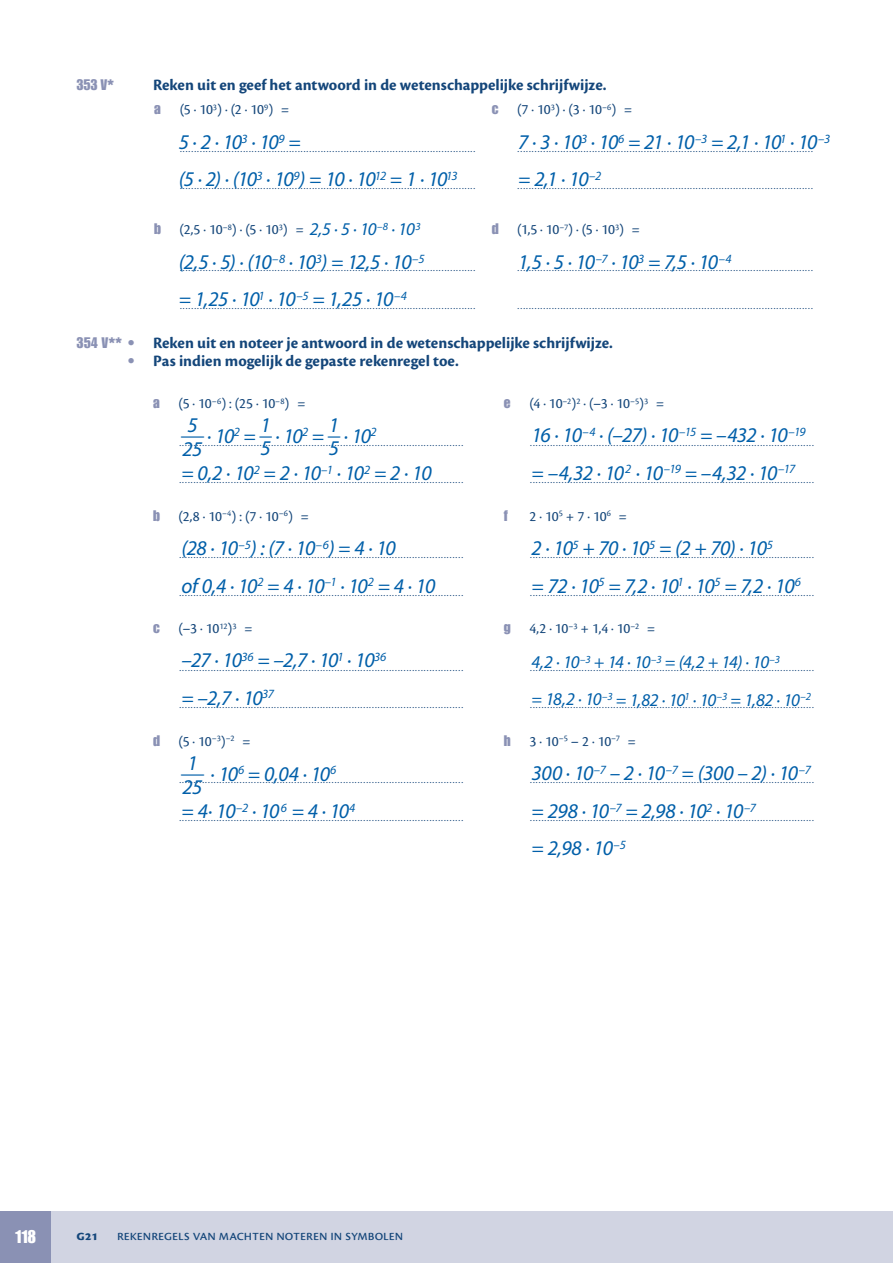
<style>
.page{position:relative;width:893px;height:1263px;background:#fff}
.page>*{position:absolute;margin:0;border:0;box-sizing:border-box;transform-origin:0 0}
.t1{font:italic 21px/37.5px "Myriad Pro";letter-spacing:-.06em;color:#015fa9}
.t2{font:italic 21px/37.5px "Myriad Pro";letter-spacing:-.025em;color:#015fa9}
.t3{font:italic 18px/37.5px "Myriad Pro";letter-spacing:-.06em;color:#015fa9}
.t4{font:18px "Impact LT Std";color:#fff}
.t5{font:17.85px "Tahoma";color:#015fa9;scale:2.3 1}
.t6{font:700 16.5px "Cronos Pro";color:#14467a}
.t7{font:15px "Cronos Pro";letter-spacing:-.005em;color:#14467a}
.t8{font:15px "Impact LT Std";color:#8a91b4}
.t9{font:10.5px "Cronos Pro";color:#14467a}
.s1{font-family:"Impact LT Std";color:#8a91b4}
.s2{font-family:"Impact LT Std";font-weight:400;font-size:15px;color:#8a91b4}
.s3{font-weight:700}
</style>
<div class="page">
<div style="left:0;top:1212px;width:892px;height:51px;background:#d1d4e2"></div>
<div style="left:0;top:1212px;width:51px;height:51px;background:#8a91b4"></div>
<h3 class="t8" style="left:77px;top:79px;width:39px">353 V*</h3>
<h3 class="t6" style="left:153px;top:78px;width:455px">Reken uit en geef het antwoord in de wetenschappelijke schrijfwijze.</h3>
<h3 class="t8" style="left:154px;top:103px;width:8px">a</h3>
<h3 class="t7" style="left:180px;top:103px;width:111px">(5 · 10 <sup>3</sup> ) · (2 · 10 <sup>9</sup> ) =</h3>
<p class="t9" style="left:180px;top:144px;width:297px">.......................................................................................................</p>
<p class="t9" style="left:180px;top:182px;width:297px">.......................................................................................................</p>
<h3 class="t7" style="left:154px;top:223px;width:151px"><span class="s1">b</span> (2,5 · 10 <sup>–8</sup> ) · (5 · 10 <sup>3</sup> ) =</h3>
<p class="t9" style="left:180px;top:264px;width:297px">.......................................................................................................</p>
<p class="t9" style="left:180px;top:301px;width:297px">.......................................................................................................</p>
<h1 class="t1" style="left:179px;top:124px;width:280px">5 · 2 · 10<sup>3</sup> · 10<sup>9</sup> =<br>(5 · 2) · (10<sup>3</sup> · 10<sup>9</sup>) = 10 · 10<sup>12</sup> = 1 · 10<sup>13</sup></h1>
<h2 class="t3" style="left:310px;top:211px;width:112px">2,5 · 5 · 10<sup>–8</sup> · 10<sup>3</sup></h2>
<h1 class="t1" style="left:179px;top:244px;width:247px">(2,5 · 5) · (10<sup>–8</sup> · 10<sup>3</sup>) = 12,5 · 10<sup>–5 </sup>= 1,25 · 10<sup>1</sup> · 10<sup>–5</sup> = 1,25 · 10<sup>–4</sup></h1>
<h3 class="t8" style="left:491px;top:103px;width:8px">c</h3>
<h3 class="t7" style="left:517px;top:103px;width:117px">(7 · 10 <sup>3</sup> ) · (3 · 10 <sup>–6</sup> ) =</h3>
<p class="t9" style="left:517px;top:144px;width:297px">.......................................................................................................</p>
<p class="t9" style="left:517px;top:182px;width:297px">.......................................................................................................</p>
<h3 class="t7" style="left:491px;top:223px;width:150px"><span class="s1">d</span> (1,5 · 10 <sup>–7</sup> ) · (5 · 10 <sup>3</sup> ) =</h3>
<p class="t9" style="left:517px;top:264px;width:297px">.......................................................................................................</p>
<p class="t9" style="left:517px;top:301px;width:297px">.......................................................................................................</p>
<h1 class="t1" style="left:518px;top:124px;width:314px">7 · 3 · 10<sup>3</sup> · 10<sup>6</sup> = 21 · 10<sup>–3</sup> = 2,1 · 10<sup>1</sup> · 10<sup>–3 </sup>= 2,1 · 10<sup>–2</sup></h1>
<h1 class="t1" style="left:518px;top:244px;width:215px">1,5 · 5 · 10<sup>–7</sup> · 10<sup>3</sup> = 7,5 · 10<sup>–4</sup></h1>
<h3 class="t6" style="left:77px;top:336px;width:538px"><span class="s2">354 V** •</span> Reken uit en noteer je antwoord in de wetenschappelijke schrijfwijze.</h3>
<h3 class="t6" style="left:128px;top:354px;width:333px"><span class="s2">•</span> Pas indien mogelijk de gepaste rekenregel toe.</h3>
<h3 class="t8" style="left:153px;top:398px;width:8px">a</h3>
<h3 class="t7" style="left:179px;top:398px;width:128px">(5 · 10 <sup>–6</sup> ) : (25 · 10 <sup>–8</sup> ) =</h3>
<p class="t9" style="left:179px;top:438px;width:285px">...................................................................................................</p>
<p class="t9" style="left:179px;top:476px;width:285px">...................................................................................................</p>
<h3 class="t7" style="left:153px;top:510px;width:157px"><span class="s1">b</span> (2,8 · 10 <sup>–4</sup> ) : (7 · 10 <sup>–6</sup> ) =</h3>
<p class="t9" style="left:179px;top:551px;width:285px">...................................................................................................</p>
<p class="t9" style="left:179px;top:588px;width:285px">...................................................................................................</p>
<h3 class="t8" style="left:153px;top:623px;width:8px">c</h3>
<h3 class="t7" style="left:179px;top:623px;width:76px">(–3 · 10 <sup>12</sup> ) <sup>3</sup> =</h3>
<p class="t9" style="left:179px;top:663px;width:285px">...................................................................................................</p>
<p class="t9" style="left:179px;top:701px;width:285px">...................................................................................................</p>
<h3 class="t7" style="left:153px;top:735px;width:99px"><span class="s1">d</span> (5 · 10 <sup>–3</sup> ) <sup>–2</sup> =</h3>
<p class="t9" style="left:179px;top:776px;width:285px">...................................................................................................</p>
<p class="t9" style="left:179px;top:813px;width:285px">...................................................................................................</p>
<h3 class="t8" style="left:504px;top:398px;width:8px">e</h3>
<h3 class="t7" style="left:529px;top:398px;width:136px">(4 · 10 <sup>–2</sup> ) <sup>2</sup> · (–3 · 10 <sup>–5</sup> ) <sup>3</sup> =</h3>
<p class="t9" style="left:530px;top:438px;width:285px">...................................................................................................</p>
<p class="t9" style="left:530px;top:476px;width:285px">...................................................................................................</p>
<h3 class="t8" style="left:504px;top:510px;width:6px">f</h3>
<h3 class="t7" style="left:529px;top:510px;width:99px">2 · 10 <sup>5</sup> + 7 · 10 <sup>6</sup> =</h3>
<p class="t9" style="left:530px;top:551px;width:285px">...................................................................................................</p>
<p class="t9" style="left:530px;top:588px;width:285px">...................................................................................................</p>
<h3 class="t7" style="left:504px;top:623px;width:153px"><span class="s1">g</span> 4,2 · 10 <sup>–3</sup> + 1,4 · 10 <sup>–2</sup> =</h3>
<p class="t9" style="left:530px;top:663px;width:285px">...................................................................................................</p>
<p class="t9" style="left:530px;top:701px;width:285px">...................................................................................................</p>
<h3 class="t7" style="left:504px;top:735px;width:134px"><span class="s1">h</span> 3 · 10 <sup>–5</sup> – 2 · 10 <sup>–7</sup> =</h3>
<p class="t9" style="left:530px;top:776px;width:285px">...................................................................................................</p>
<p class="t9" style="left:530px;top:813px;width:285px">...................................................................................................</p>
<h3 class="t5" style="left:181px;top:418px;width:11px">-<sup>5</sup></h3>
<h1 class="t1" style="left:182px;top:431px;width:22px">25</h1>
<h1 class="t1" style="left:207px;top:418px;width:171px">· 10<sup>2</sup> = <sup>-</sup>1 · 10<sup>2</sup> = <sup>-</sup>1 · 10<sup>2</sup></h1>
<h1 class="t1" style="left:260px;top:431px;width:12px">5</h1>
<h1 class="t1" style="left:531px;top:418px;width:276px">16 · 10<sup>–4</sup> · (–27) · 10<sup>–15</sup> = –432 · 10<sup>–19 </sup>= –4,32 · 10<sup>2</sup> · 10<sup>–19</sup> = –4,32 · 10<sup>–17</sup></h1>
<h1 class="t1" style="left:181px;top:437px;width:252px;line-height:24.8px;text-indent:147px">5<br>= 0,2 · 10 <sup>2</sup> = 2 · 10 <sup>–1</sup> · 10 <sup>2</sup> = 2 · 10</h1>
<h1 class="t1" style="left:181px;top:531px;width:255px">(28 · 10<sup>–5</sup>) : (7 · 10<sup>–6</sup>) = 4 · 10<br>of 0,4 · 10 <sup>2</sup> = 4 · 10 <sup>–1</sup> · 10 <sup>2</sup> = 4 · 10</h1>
<h1 class="t1" style="left:531px;top:531px;width:271px">2 · 10<sup>5</sup> + 70 · 10<sup>5</sup> = (2 + 70) · 10<sup>5<br></sup>= 72 · 10<sup>5</sup> = 7,2 · 10<sup>1</sup> · 10<sup>5</sup> = 7,2 · 10<sup>6</sup></h1>
<h1 class="t1" style="left:181px;top:643px;width:206px">–27 · 10<sup>36</sup> = –2,7 · 10<sup>1</sup> · 10<sup>36 </sup>= –2,7 · 10<sup>37</sup></h1>
<h2 class="t3" style="left:531px;top:644px;width:281px">4,2 · 10<sup>–3</sup> + 14 · 10<sup>–3</sup> = (4,2 + 14) · 10<sup>–3<br></sup>= 18,2 · 10<sup>–3</sup> = 1,82 · 10<sup>1</sup> · 10<sup>–3</sup> = 1,82 · 10<sup>–2</sup></h2>
<h3 class="t5" style="left:181px;top:756px;width:11px">-<sup>1</sup></h3>
<h1 class="t1" style="left:182px;top:769px;width:22px">25</h1>
<h1 class="t1" style="left:181px;top:756px;width:175px;text-align:center">· 10<sup>6</sup> = 0,04 · 10<sup>6<br></sup>= 4· 10<sup>–2</sup> · 10<sup>6</sup> = 4 · 10<sup>4</sup></h1>
<h1 class="t2" style="left:531px;top:756px;width:281px">300 · 10<sup>–7</sup> – 2 · 10<sup>–7</sup> = (300 – 2) · 10<sup>–7 </sup>= 298 · 10<sup>–7</sup> = 2,98 · 10<sup>2</sup> · 10<sup>–7<br></sup>= 2,98 · 10<sup>–5</sup></h1>
<h2 class="t4" style="left:15px;top:1231px;width:23px">118</h2>
<h3 class="t7" style="left:77px;top:1230px;width:328px"><span class="s3">G21</span> Rekenregels van machten noteren in symbolen</h3>
</div>
